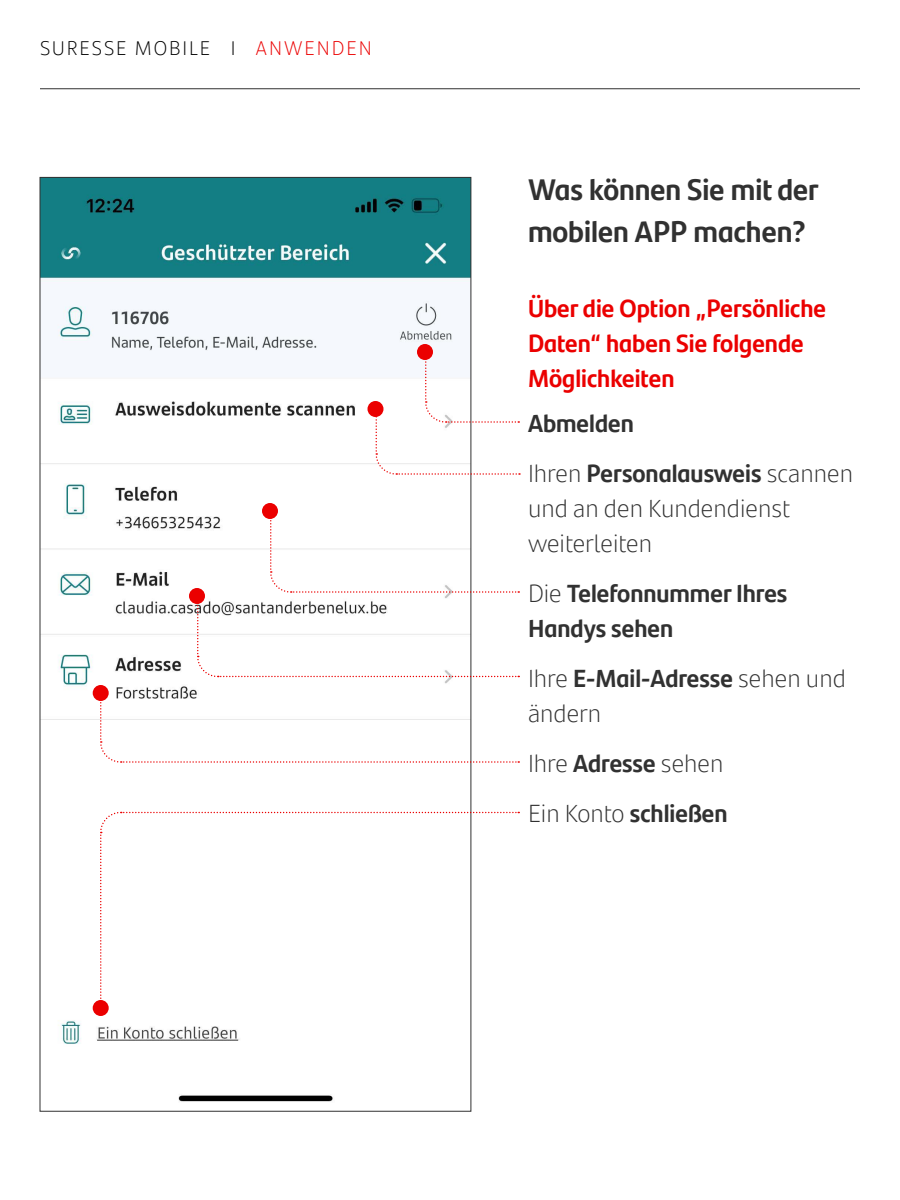
<style>
.page{position:relative;width:900px;height:1200px;background:#fff}
.page>*{position:absolute;margin:0;border:0;box-sizing:border-box;transform-origin:0 0}
.t1{font:700 30px/42px "Santander Headline";color:#313131}
.t2{font:700 25px/50px "Santander Headline";color:#313131}
.t3{font:700 25px/35px "Santander Headline";color:#eb0000}
.t4{font:300 25px/35px "Santander Text";color:#313131}
.t5{font:300 20px "Santander Text";letter-spacing:.1em;color:#000}
.s1{color:#eb0000}
.s2{font-family:"Santander Text";font-weight:300}
.s3{font-family:"Santander Headline";font-weight:700}
</style>
<div class="page">
<hr style="left:40px;top:88px;width:820px;height:1px;background:#313131">
<img style="left:42px;top:179px;width:427px;height:923px">
<div style="left:417px;top:344px;width:16px;height:16px;background:#eb0000;border-radius:50%"></div>
<div style="left:368px;top:401px;width:16px;height:16px;background:#eb0000;border-radius:50%"></div>
<div style="left:262px;top:503px;width:16px;height:16px;background:#eb0000;border-radius:50%"></div>
<div style="left:189px;top:588px;width:16px;height:16px;background:#eb0000;border-radius:50%"></div>
<svg style="left:375px;top:355px;width:145px;height:121px"></svg>
<svg style="left:269px;top:511px;width:250px;height:83px"></svg>
<svg style="left:196px;top:602px;width:323px;height:76px"></svg>
<svg style="left:99px;top:693px;width:420px;height:71px"></svg>
<svg style="left:99px;top:811px;width:420px;height:197px"></svg>
<div style="left:93px;top:685px;width:16px;height:16px;background:#eb0000;border-radius:50%"></div>
<div style="left:93px;top:1000px;width:16px;height:16px;background:#eb0000;border-radius:50%"></div>
<p class="t5" style="left:40px;top:38px;width:333px">SURESSE MOBILE I <span class="s1">ANWENDEN</span></p>
<p class="t1" style="left:528px;top:169px;width:292px">Was können Sie mit der mobilen APP machen?</p>
<p class="t3" style="left:528px;top:291px;width:300px">Über die Option „Persönliche<br>Daten“ haben Sie folgende<br>Möglichkeiten</p>
<p class="t2" style="left:528px;top:398px;width:327px">Abmelden<br><span class="s2">Ihren</span> Personalausweis <span class="s2">scannen</span></p>
<p class="t4" style="left:528px;top:491px;width:264px">und an den Kundendienst weiterleiten</p>
<p class="t2" style="left:528px;top:576px;width:261px;line-height:35px"><span class="s2">Die</span> Telefonnummer Ihres<br>Handys sehen</p>
<p class="t2" style="left:528px;top:653px;width:319px"><span class="s2">Ihre</span> E-Mail-Adresse <span class="s2">sehen und</span></p>
<p class="t4" style="left:528px;top:689px;width:197px;line-height:50px">ändern<br>Ihre <span class="s3">Adresse</span> sehen</p>
<p class="t2" style="left:528px;top:788px;width:201px"><span class="s2">Ein Konto</span> schließen</p>
</div>
